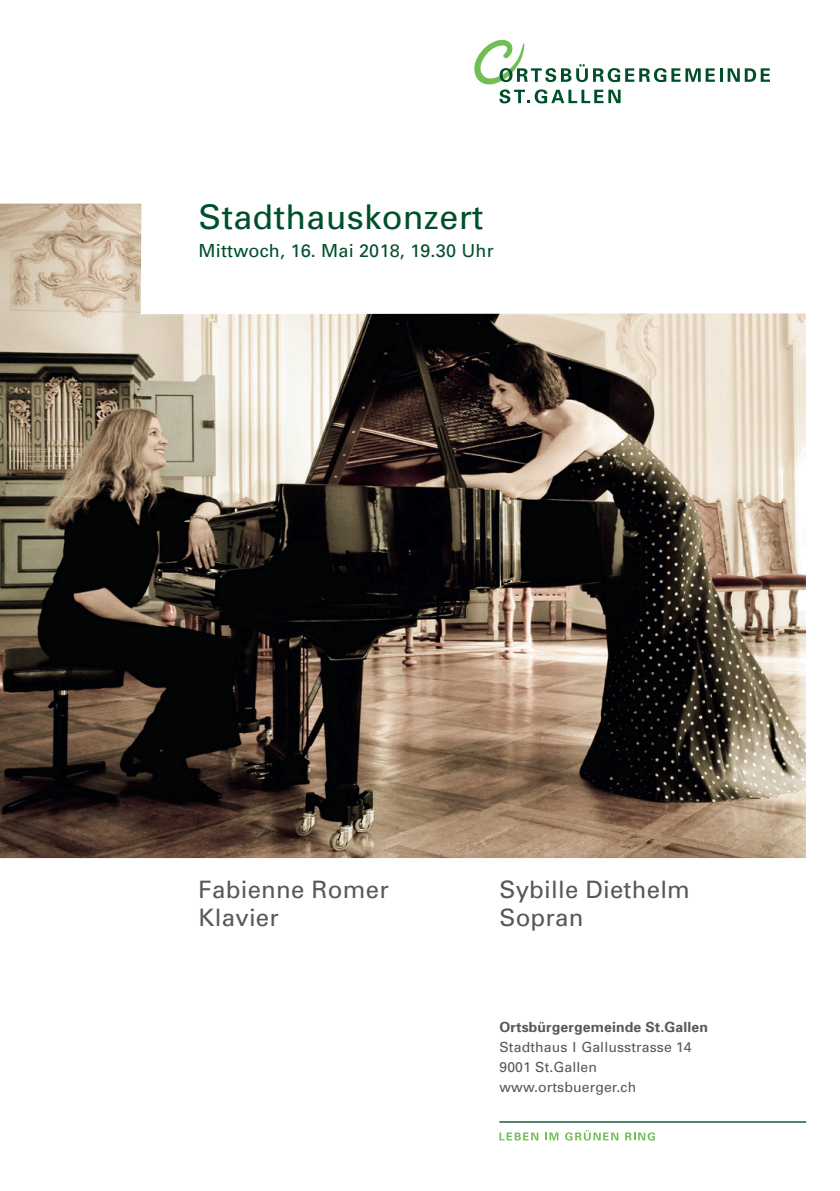
<style>
.page{position:relative;width:840px;height:1191px;background:#fff}
.page>*{position:absolute;margin:0;border:0;box-sizing:border-box;transform-origin:0 0}
.t1{font:34px "Univers";letter-spacing:.01em;color:#004f2b}
.t2{font:24px "Univers";letter-spacing:.01em;color:#57585a}
.t3{font:18px "Univers";letter-spacing:.01em;color:#004f2b}
.t4{font:14px/20px "Univers";letter-spacing:.01em;color:#57585a}
.t5{font:700 14px "Univers";letter-spacing:.01em;color:#57585a}
</style>
<div class="page">
<img style="left:0;top:204px;width:805px;height:654px">
<hr style="left:719px;top:68px;width:3px;height:14px;background:#004f2b">
<svg style="left:727px;top:68px;width:42px;height:14px"></svg>
<svg style="left:474px;top:40px;width:240px;height:63px"></svg>
<hr style="left:499px;top:1121px;width:306px;height:1px;background:#004f2b">
<svg style="left:499px;top:1132px;width:39px;height:8px"></svg>
<svg style="left:545px;top:1132px;width:13px;height:8px"></svg>
<svg style="left:565px;top:1130px;width:53px;height:10px"></svg>
<svg style="left:625px;top:1132px;width:29px;height:8px"></svg>
<h1 class="t1" style="left:198px;top:197px;width:286px">Stadthauskonzert</h1>
<p class="t3" style="left:198px;top:240px;width:296px">Mittwoch, 16. Mai 2018, 19.30 Uhr</p>
<h2 class="t2" style="left:198px;top:875px;width:191px">Fabienne Romer</h2>
<h2 class="t2" style="left:499px;top:875px;width:192px">Sybille Diethelm</h2>
<h2 class="t2" style="left:198px;top:903px;width:82px">Klavier</h2>
<h2 class="t2" style="left:499px;top:903px;width:85px">Sopran</h2>
<p class="t5" style="left:499px;top:1018px;width:210px">Ortsbürgergemeinde St.Gallen</p>
<p class="t4" style="left:499px;top:1036px;width:194px">Stadthaus I Gallusstrasse 14<br>9001 St.Gallen www.ortsbuerger.ch</p>
</div>
